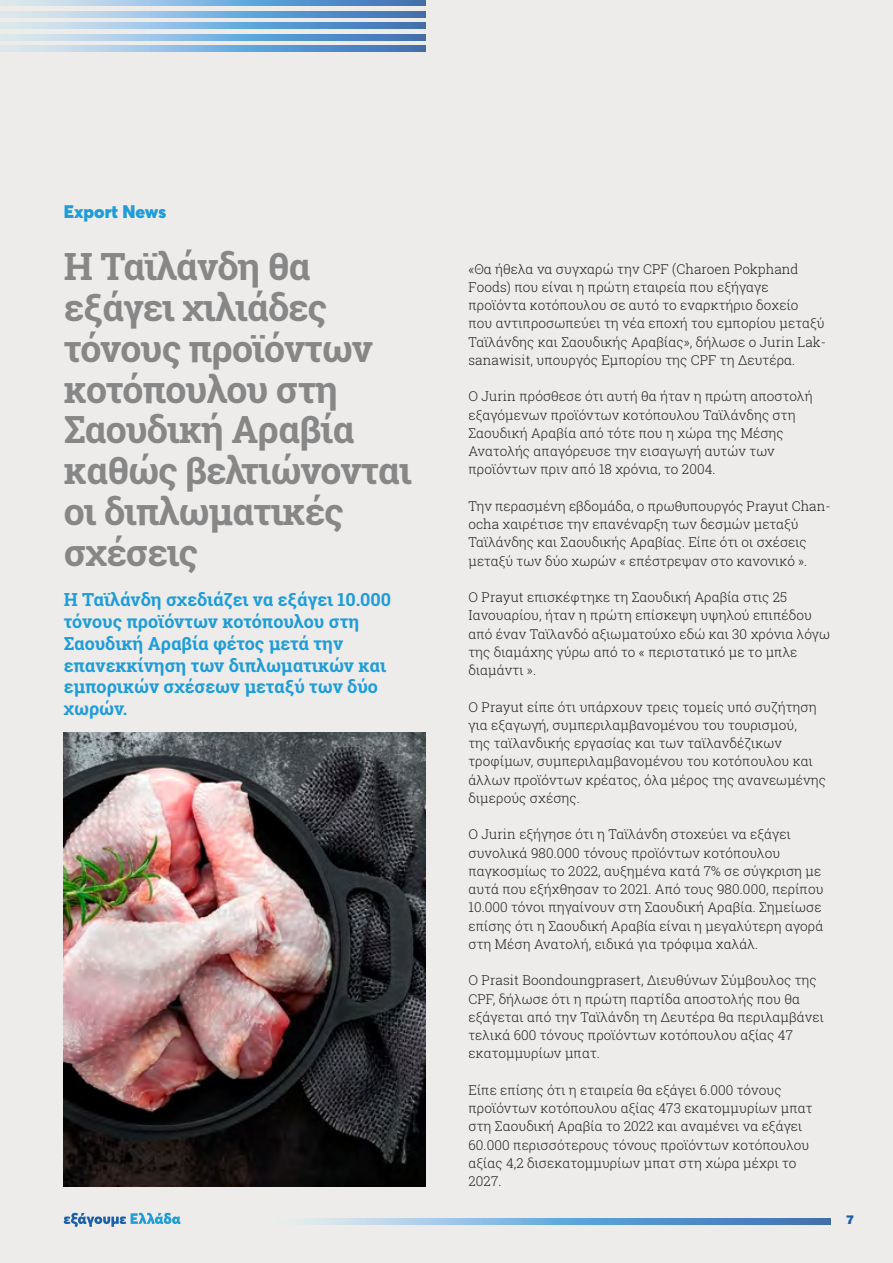
<style>
.page{position:relative;width:893px;height:1263px;background:#edeceb}
.page>*{position:absolute;margin:0;border:0;box-sizing:border-box;transform-origin:0 0}
.t1{font:700 37.5px/40.8px "Roboto Slab";letter-spacing:-.025em;color:#888787}
.t2{font:700 18px/21.9px "Roboto Slab";letter-spacing:-.005em;color:#1e9dd8}
.t3{font:900 18px "Averta";color:#1e9dd8}
.t4{font:300 13.5px/18.3px "Roboto Slab";letter-spacing:.005em;color:#231f20}
.t5{font:900 12px "UB Helvetica";color:#1b5fa9}
</style>
<div class="page">
<svg style="left:0;top:0;width:426px;height:6px;background:#83b0d9"></svg>
<svg style="left:0;top:23px;width:426px;height:6px;background:#83b0d9"></svg>
<svg style="left:0;top:46px;width:426px;height:5px;background:#83b0d9"></svg>
<svg style="left:0;top:11px;width:426px;height:6px;background:#83b0d9"></svg>
<svg style="left:0;top:34px;width:426px;height:6px;background:#83b0d9"></svg>
<svg style="left:64px;top:1213px;width:117px;height:14px"></svg>
<svg style="left:303px;top:1219px;width:528px;height:5px;background:#79aad6"></svg>
<img style="left:64px;top:733px;width:362px;height:453px">
<h2 class="t3" style="left:64px;top:200px;width:104px">Export News</h2>
<h1 class="t1" style="left:64px;top:246px;width:350px">Η Ταϊλάνδη θα εξάγει χιλιάδες τόνους προϊόντων κοτόπουλου στη<br>Σαουδική Αραβία καθώς βελτιώνονται οι διπλωματικές σχέσεις</h1>
<h2 class="t2" style="left:64px;top:588px;width:329px">Η Ταϊλάνδη σχεδιάζει να εξάγει 10.000 τόνους προϊόντων κοτόπουλου στη<br>Σαουδική Αραβία φέτος μετά την επανεκκίνηση των διπλωματικών και εμπορικών σχέσεων μεταξύ των δύο χωρών.</h2>
<p class="t4" style="left:468px;top:259px;width:359px">«Θα ήθελα να συγχαρώ την CPF (Charoen Pokphand Foods) που είναι η πρώτη εταιρεία που εξήγαγε προϊόντα κοτόπουλου σε αυτό το εναρκτήριο δοχείο<br>που αντιπροσωπεύει τη νέα εποχή του εμπορίου μεταξύ Ταϊλάνδης και Σαουδικής Αραβίας», δήλωσε ο Jurin Lak&shy;sanawisit, υπουργός Εμπορίου της CPF τη Δευτέρα.</p>
<p class="t4" style="left:468px;top:387px;width:346px">Ο Jurin πρόσθεσε ότι αυτή θα ήταν η πρώτη αποστολή εξαγόμενων προϊόντων κοτόπουλου Ταϊλάνδης στη Σαουδική Αραβία από τότε που η χώρα της Μέσης Ανατολής απαγόρευσε την εισαγωγή αυτών των προϊόντων πριν από 18 χρόνια, το 2004.</p>
<p class="t4" style="left:468px;top:496px;width:364px">Την περασμένη εβδομάδα, ο πρωθυπουργός Prayut Chan&shy;ocha χαιρέτισε την επανέναρξη των δεσμών μεταξύ Ταϊλάνδης και Σαουδικής Αραβίας. Είπε ότι οι σχέσεις μεταξύ των δύο χωρών « επέστρεψαν στο κανονικό ».</p>
<p class="t4" style="left:468px;top:588px;width:363px">Ο Prayut επισκέφτηκε τη Σαουδική Αραβία στις 25<br>Ιανουαρίου, ήταν η πρώτη επίσκεψη υψηλού επιπέδου από έναν Ταϊλανδό αξιωματούχο εδώ και 30 χρόνια λόγω της διαμάχης γύρω από το « περιστατικό με το μπλε διαμάντι ».</p>
<p class="t4" style="left:468px;top:697px;width:359px">Ο Prayut είπε ότι υπάρχουν τρεις τομείς υπό συζήτηση για εξαγωγή, συμπεριλαμβανομένου του τουρισμού,<br>της ταϊλανδικής εργασίας και των ταϊλανδέζικων τροφίμων, συμπεριλαμβανομένου του κοτόπουλου και άλλων προϊόντων κρέατος, όλα μέρος της ανανεωμένης διμερούς σχέσης.</p>
<p class="t4" style="left:468px;top:825px;width:357px">Ο Jurin εξήγησε ότι η Ταϊλάνδη στοχεύει να εξάγει συνολικά 980.000 τόνους προϊόντων κοτόπουλου παγκοσμίως το 2022, αυξημένα κατά 7% σε σύγκριση με αυτά που εξήχθησαν το 2021. Από τους 980.000, περίπου 10.000 τόνοι πηγαίνουν στη Σαουδική Αραβία. Σημείωσε επίσης ότι η Σαουδική Αραβία είναι η μεγαλύτερη αγορά στη Μέση Ανατολή, ειδικά για τρόφιμα χαλάλ.</p>
<p class="t4" style="left:468px;top:971px;width:357px">Ο Prasit Boondoungprasert, Διευθύνων Σύμβουλος της CPF, δήλωσε ότι η πρώτη παρτίδα αποστολής που θα εξάγεται από την Ταϊλάνδη τη Δευτέρα θα περιλαμβάνει τελικά 600 τόνους προϊόντων κοτόπουλου αξίας 47 εκατομμυρίων μπατ.</p>
<p class="t4" style="left:468px;top:1080px;width:346px">Είπε επίσης ότι η εταιρεία θα εξάγει 6.000 τόνους προϊόντων κοτόπουλου αξίας 473 εκατομμυρίων μπατ στη Σαουδική Αραβία το 2022 και αναμένει να εξάγει 60.000 περισσότερους τόνους προϊόντων κοτόπουλου αξίας 4,2 δισεκατομμυρίων μπατ στη χώρα μέχρι το 2027.</p>
<p class="t5" style="left:846px;top:1212px;width:10px">7</p>
</div>
